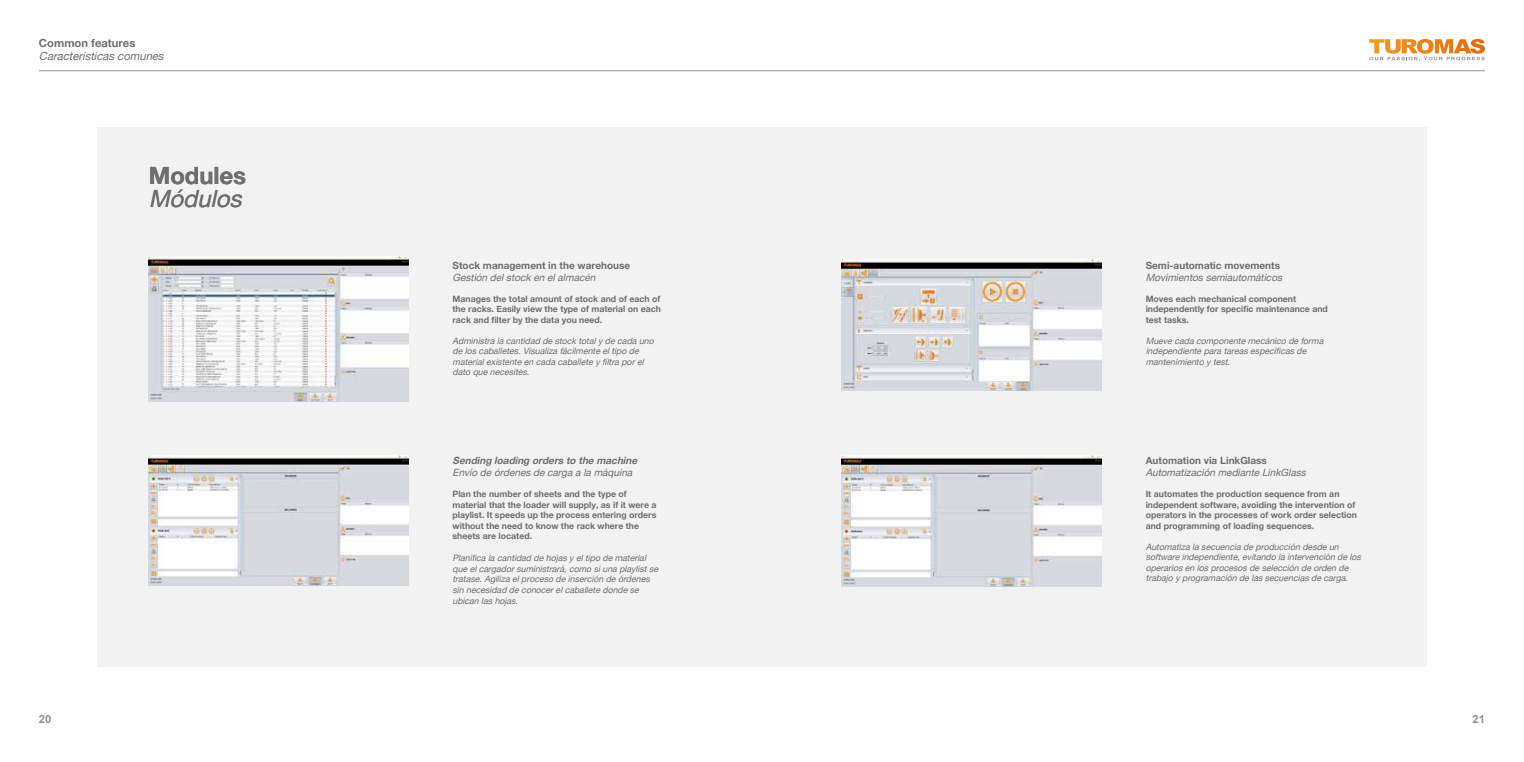
<style>
.page{position:relative;width:1524px;height:762px;background:#fff}
.page>*{position:absolute;margin:0;border:0;box-sizing:border-box;transform-origin:0 0}
.t1{font:700 23.75px "Helvetica Neue";color:#706f6f}
.t2{font:italic 23.75px "Helvetica Neue";color:#706f6f}
.t3{font:italic 11.25px "Helvetica Neue";color:#706f6f}
.t4{font:700 11.25px "Helvetica Neue";color:#706f6f}
.t5{font:700 11.25px "Arial";color:#929292}
.t6{font:italic 10px "Helvetica Neue";color:#706f6f}
.t7{font:700 10px "Helvetica Neue";color:#706f6f}
.t8{font:italic 700 10px "Helvetica Neue";color:#706f6f}
.t9{font:italic 8.75px/10.5px "Helvetica Neue";color:#706f6f}
.t10{font:700 8.75px/10.5px "Helvetica Neue";color:#706f6f}
</style>
<div class="page">
<div style="left:97px;top:127px;width:1330px;height:540px;background:#f2f2f2"></div>
<img style="left:149px;top:257px;width:260px;height:144px">
<img style="left:149px;top:456px;width:260px;height:130px">
<img style="left:842px;top:259px;width:259px;height:132px">
<img style="left:842px;top:455px;width:259px;height:132px">
<hr style="left:39px;top:70px;width:1446px;height:1px;background:#929292">
<svg style="left:1369px;top:39px;width:116px;height:22px"></svg>
<p class="t4" style="left:39px;top:36px;width:98px">Common features</p>
<p class="t3" style="left:39px;top:50px;width:129px">Características comunes</p>
<h1 class="t1" style="left:149px;top:160px;width:99px">Modules</h1>
<h1 class="t2" style="left:149px;top:185px;width:100px">Módulos</h1>
<p class="t7" style="left:452px;top:260px;width:179px">Stock management in the warehouse</p>
<p class="t6" style="left:452px;top:271px;width:147px">Gestión delstock en elalmacén</p>
<p class="t10" style="left:452px;top:293px;width:210px;text-align:justify">Manages the total amount of stock and of each of the racks. Easily view the type of material on each rack and filter by the data you need.</p>
<p class="t9" style="left:452px;top:335px;width:205px">Administra la cantidad de stock totaly de cada uno de los caballetes.Visualiza fácilmente eltipo de materialexistente en cada caballete y filtra porel dato que necesites.</p>
<p class="t8" style="left:452px;top:454px;width:189px">Sending loading orders to the machine</p>
<p class="t6" style="left:452px;top:466px;width:184px">Envío de órdenes de carga a la máquina</p>
<p class="t10" style="left:452px;top:489px;width:205px">Plan the number of sheets and the type of material that the loader will supply, as if it were a playlist. It speeds up the process entering orders without the need to know the rack where the sheets are located.</p>
<p class="t9" style="left:452px;top:552px;width:209px">Planifica la cantidad de hojas y eltipo de material que elcargadorsuministrará,como siuna playlistse tratase.Agiliza elproceso de inserción de órdenes sin necesidad de conocerelcaballete donde se ubican las hojas.</p>
<p class="t7" style="left:1145px;top:260px;width:136px">Semi-automatic movements</p>
<p class="t6" style="left:1145px;top:271px;width:140px">Movimientos semiautomáticos</p>
<p class="t10" style="left:1145px;top:293px;width:184px">Moves each mechanical component independently for specific maintenance and test tasks.</p>
<p class="t9" style="left:1145px;top:335px;width:181px">Mueve cada componente mecánico de forma independiente para tareas específicas de mantenimiento y test.</p>
<p class="t7" style="left:1145px;top:454px;width:123px">Automation via LinkGlass</p>
<p class="t6" style="left:1145px;top:466px;width:164px">Automatización mediante LinkGlass</p>
<p class="t10" style="left:1145px;top:489px;width:213px">It automates the production sequence from an independent software, avoiding the intervention of operators in the processes of work order selection and programming of loading sequences.</p>
<p class="t9" style="left:1145px;top:541px;width:219px">Automatiza la secuencia de producción desde un software independiente,evitando la intervención de los operarios en los procesos de selección de orden de trabajo y programación de las secuencias de carga.</p>
<p class="t5" style="left:39px;top:711px;width:14px">20</p>
<p class="t5" style="left:1472px;top:711px;width:14px">21</p>
</div>
